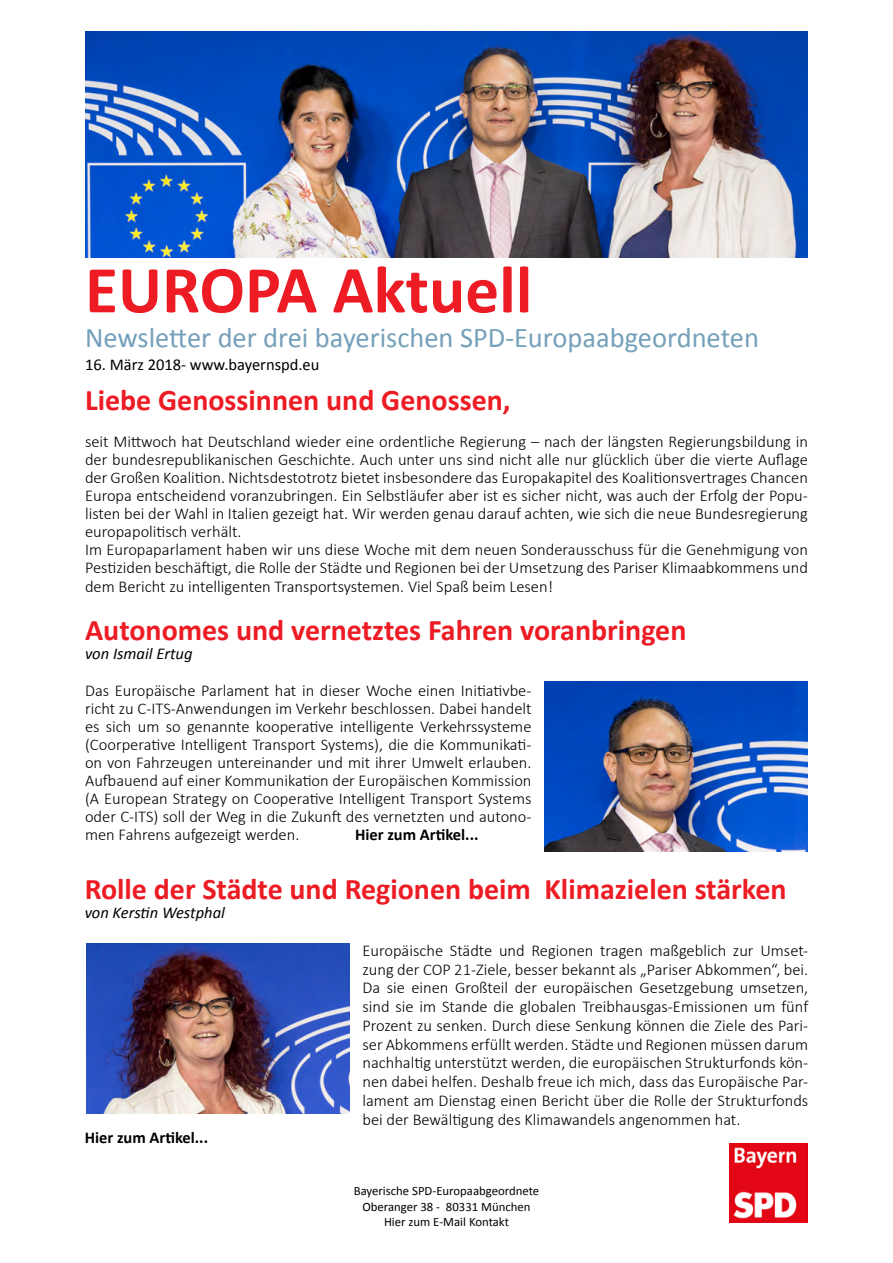
<style>
.page{position:relative;width:893px;height:1263px;background:#fff}
.page>*{position:absolute;margin:0;border:0;box-sizing:border-box;transform-origin:0 0}
.t1{font:700 67.5px "Calibri";color:#ed1c24}
.t2{font:700 30px "Calibri";color:#ed1c24}
.t3{font:28.5px "Calibri";color:#75a0ba}
.t4{font:300 16.5px/18.8px "Calibri";color:#000;text-align:justify}
.t5{font:700 16.5px "Calibri";color:#000}
.t6{font:italic 16.5px "Calibri";color:#000}
.t7{font:16.5px "Calibri";color:#000}
.t8{font:12.75px/15.3px "Calibri";color:#000;text-align:center}
</style>
<div class="page">
<img style="left:85px;top:32px;width:723px;height:226px">
<img style="left:729px;top:1144px;width:79px;height:78px">
<img style="left:544px;top:682px;width:264px;height:170px">
<img style="left:86px;top:943px;width:264px;height:170px">
<h1 class="t1" style="left:85px;top:242px;width:449px">EUROPA Aktuell</h1>
<h3 class="t3" style="left:85px;top:317px;width:675px">Newsletter der drei bayerischen SPD-Europaabgeordneten</h3>
<p class="t7" style="left:85px;top:353px;width:236px">16. März 2018- www.bayernspd.eu</p>
<h2 class="t2" style="left:85px;top:379px;width:427px">Liebe Genossinnen und Genossen,</h2>
<p class="t4" style="left:85px;top:432px;width:724px;line-height:18.1px;text-align:left">seit Mittwoch hat Deutschland wieder eine ordentliche Regierung – nach der längsten Regierungsbildung in der bundesrepublikanischen Geschichte. Auch unter uns sind nicht alle nur glücklich über die vierte Auflage der Großen Koalition. Nichtsdestotrotz bietet insbesondere das Europakapitel des Koalitionsvertrages Chancen Europa entscheidend voranzubringen. Ein Selbstläufer aber ist es sicher nicht, was auch der Erfolg der Popu&shy;listen bei der Wahl in Italien gezeigt hat. Wir werden genau darauf achten, wie sich die neue Bundesregierung europapolitisch verhält.<br>Im Europaparlament haben wir uns diese Woche mit dem neuen Sonderausschuss für die Genehmigung von Pestiziden beschäftigt, die Rolle der Städte und Regionen bei der Umsetzung des Pariser Klimaabkommens und dem Bericht zu intelligenten Transportsystemen. Viel Spaß beim Lesen!</p>
<h2 class="t2" style="left:85px;top:608px;width:603px">Autonomes und vernetztes Fahren voranbringen</h2>
<p class="t6" style="left:85px;top:642px;width:109px">von Ismail Ertug</p>
<p class="t4" style="left:85px;top:682px;width:448px;line-height:18px">Das Europäische Parlament hat in dieser Woche einen Initiativbe&shy;richt zu C-ITS-Anwendungen im Verkehr beschlossen. Dabei handelt es sich um so genannte kooperative intelligente Verkehrssysteme (Coorperative Intelligent Transport Systems), die die Kommunikati&shy;on von Fahrzeugen untereinander und mit ihrer Umwelt erlauben.<br>Aufbauend auf einer Kommunikation der Europäischen Kommission (A European Strategy on Cooperative Intelligent Transport Systems oder C-ITS) soll der Weg in die Zukunft des vernetzten und autono&shy;men Fahrens aufgezeigt werden.</p>
<p class="t5" style="left:355px;top:823px;width:125px">Hier zum Artikel...</p>
<h2 class="t2" style="left:85px;top:867px;width:703px">Rolle der Städte und Regionen beim Klimazielen stärken</h2>
<p class="t6" style="left:85px;top:901px;width:142px">von Kerstin Westphal</p>
<p class="t4" style="left:362px;top:941px;width:447px">Europäische Städte und Regionen tragen maßgeblich zur Umset&shy;zung der COP 21-Ziele, besser bekannt als „Pariser Abkommen“, bei.<br>Da sie einen Großteil der europäischen Gesetzgebung umsetzen, sind sie im Stande die globalen Treibhausgas-Emissionen um fünf Prozent zu senken. Durch diese Senkung können die Ziele des Pari&shy;ser Abkommens erfüllt werden. Städte und Regionen müssen darum nachhaltig unterstützt werden, die europäischen Strukturfonds kön&shy;nen dabei helfen. Deshalb freue ich mich, dass das Europäische Par&shy;lament am Dienstag einen Bericht über die Rolle der Strukturfonds bei der Bewältigung des Klimawandels angenommen hat.</p>
<p class="t5" style="left:85px;top:1126px;width:125px">Hier zum Artikel...</p>
<p class="t8" style="left:354px;top:1183px;width:187px">Bayerische SPD-Europaabgeordnete<br>Oberanger 38 - 80331 München<br>Hier zum E-Mail Kontakt</p>
</div>
